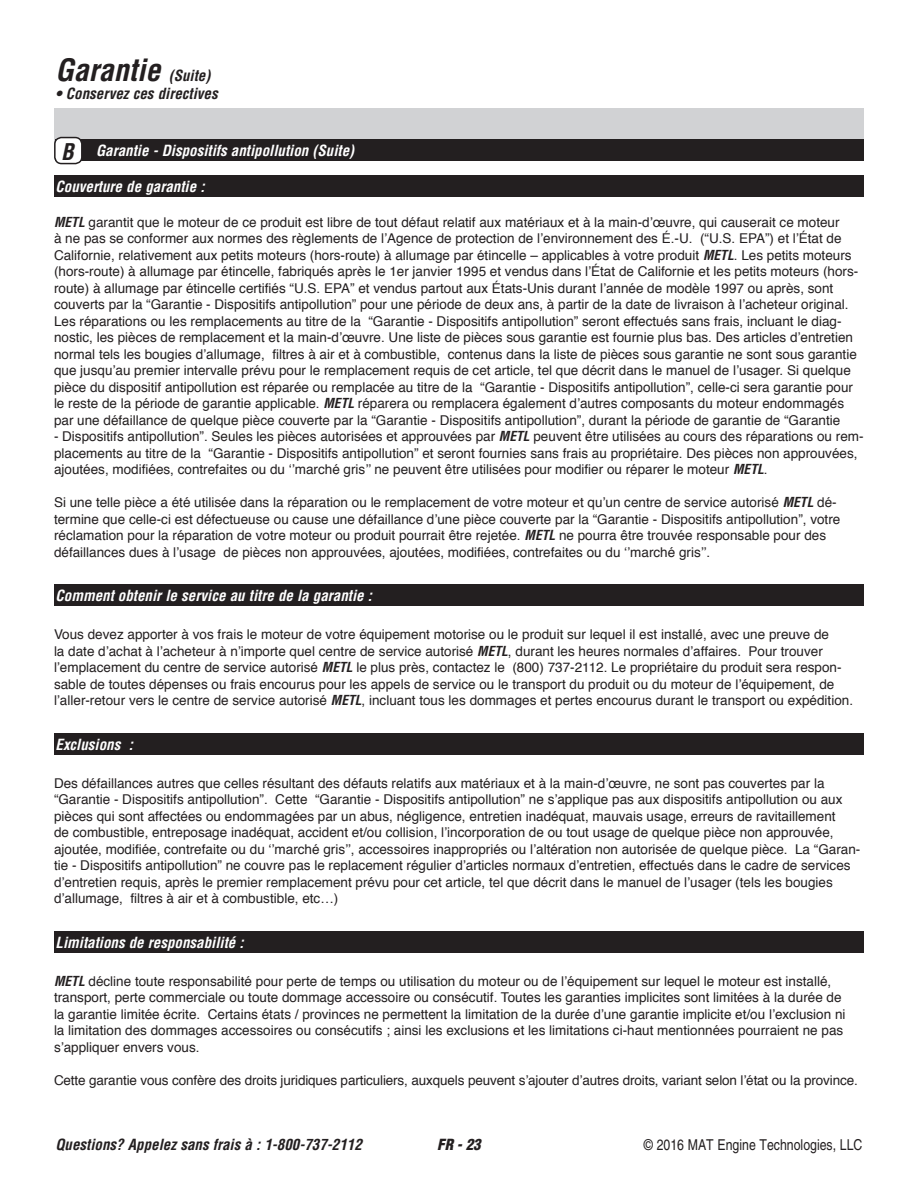
<style>
.page{position:relative;width:918px;height:1188px;background:#fff}
.page>*{position:absolute;margin:0;border:0;box-sizing:border-box;transform-origin:0 0}
.t1{font:italic 700 condensed 30px "Helvetica";color:#231f20}
.t2{font:italic 700 condensed 22.5px "Helvetica";color:#231f20}
.t3{font:italic 700 condensed 15px "Helvetica";color:#fff}
.t4{font:italic 700 condensed 15px "Helvetica";color:#231f20}
.t5{font:condensed 15px "Helvetica";color:#231f20}
.t6{font:italic 900 condensed 15px "Helvetica";color:#231f20}
.t7{font:13.5px/16.5px "Helvetica";color:#231f20}
.s1{font-size:15px}
.s2{font-weight:700;font-style:italic;font-stretch:condensed}
</style>
<div class="page">
<div style="left:54px;top:585px;width:810px;height:21px;background:#231f20"></div>
<div style="left:54px;top:733px;width:810px;height:22px;background:#231f20"></div>
<div style="left:54px;top:931px;width:810px;height:22px;background:#231f20"></div>
<div style="left:54px;top:176px;width:810px;height:21px;background:#231f20"></div>
<div style="left:54px;top:108px;width:810px;height:52px;background:#d1d2d4"></div>
<div style="left:56px;top:139px;width:808px;height:22px;background:#231f20"></div>
<div style="left:55px;top:138px;width:27px;height:26px;background:#fff;border-radius:7px"></div>
<div style="left:54px;top:137px;width:29px;height:27px;border:2px solid #231f20;border-radius:7px"></div>
<p class="t1" style="left:56px;top:51px;width:156px">Garantie <span class="s1">(Suite)</span></p>
<p class="t4" style="left:56px;top:84px;width:164px">• Conservez ces directives</p>
<p class="t2" style="left:61px;top:137px;width:14px">B</p>
<p class="t3" style="left:96px;top:141px;width:260px">Garantie - Dispositifs antipollution (Suite)</p>
<p class="t3" style="left:56px;top:177px;width:151px">Couverture de garantie :</p>
<p class="t7" style="left:54px;top:214px;width:806px"><span class="s2">METL</span> garantit que le moteur de ce produit est libre de tout défaut relatif aux matériaux et à la main-d’œuvre, qui causerait ce moteur<br>à ne pas se conformer aux normes des règlements de l’Agence de protection de l’environnement des É.-U. (“U.S. EPA”) et l’État de Californie, relativement aux petits moteurs (hors-route) à allumage par étincelle – applicables à votre produit <span class="s2">METL</span>. Les petits moteurs (hors-route) à allumage par étincelle, fabriqués après le 1er janvier 1995 et vendus dans l’État de Californie et les petits moteurs (hors&shy;route) à allumage par étincelle certifiés “U.S. EPA” et vendus partout aux États-Unis durant l’année de modèle 1997 ou après, sont couverts par la “Garantie - Dispositifs antipollution” pour une période de deux ans, à partir de la date de livraison à l’acheteur original.</p>
<p class="t7" style="left:54px;top:313px;width:804px">Les réparations ou les remplacements au titre de la “Garantie - Dispositifs antipollution” seront effectués sans frais, incluant le diag&shy;nostic, les pièces de remplacement et la main-d’œuvre. Une liste de pièces sous garantie est fournie plus bas. Des articles d’entretien normal tels les bougies d’allumage, filtres à air et à combustible, contenus dans la liste de pièces sous garantie ne sont sous garantie que jusqu’au premier intervalle prévu pour le remplacement requis de cet article, tel que décrit dans le manuel de l’usager. Si quelque pièce du dispositif antipollution est réparée ou remplacée au titre de la “Garantie - Dispositifs antipollution”, celle-ci sera garantie pour le reste de la période de garantie applicable. <span class="s2">METL</span> réparera ou remplacera également d’autres composants du moteur endommagés par une défaillance de quelque pièce couverte par la “Garantie - Dispositifs antipollution”, durant la période de garantie de “Garantie</p>
<p class="t7" style="left:54px;top:429px;width:811px">- Dispositifs antipollution”. Seules les pièces autorisées et approuvées par <span class="s2">METL</span> peuvent être utilisées au cours des réparations ou rem&shy;placements au titre de la “Garantie - Dispositifs antipollution” et seront fournies sans frais au propriétaire. Des pièces non approuvées, ajoutées, modifiées, contrefaites ou du ‘’marché gris’’ ne peuvent être utilisées pour modifier ou réparer le moteur <span class="s2">METL</span>.</p>
<p class="t7" style="left:54px;top:495px;width:788px">Si une telle pièce a été utilisée dans la réparation ou le remplacement de votre moteur et qu’un centre de service autorisé <span class="s2">METL</span> dé&shy;termine que celle-ci est défectueuse ou cause une défaillance d’une pièce couverte par la “Garantie - Dispositifs antipollution”, votre réclamation pour la réparation de votre moteur ou produit pourrait être rejetée. <span class="s2">METL</span> ne pourra être trouvée responsable pour des défaillances dues à l’usage de pièces non approuvées, ajoutées, modifiées, contrefaites ou du ‘’marché gris’’.</p>
<p class="t3" style="left:56px;top:587px;width:318px">Comment obtenir le service au titre de la garantie :</p>
<p class="t7" style="left:54px;top:627px;width:801px">Vous devez apporter à vos frais le moteur de votre équipement motorise ou le produit sur lequel il est installé, avec une preuve de<br>la date d’achat à l’acheteur à n’importe quel centre de service autorisé <span class="s2">METL</span>, durant les heures normales d’affaires. Pour trouver l’emplacement du centre de service autorisé <span class="s2">METL</span> le plus près, contactez le (800) 737-2112. Le propriétaire du produit sera respon&shy;sable de toutes dépenses ou frais encourus pour les appels de service ou le transport du produit ou du moteur de l’équipement, de l’aller-retour vers le centre de service autorisé <span class="s2">METL</span>, incluant tous les dommages et pertes encourus durant le transport ou expédition.</p>
<p class="t3" style="left:56px;top:735px;width:79px">Exclusions :</p>
<p class="t7" style="left:54px;top:775px;width:808px">Des défaillances autres que celles résultant des défauts relatifs aux matériaux et à la main-d’œuvre, ne sont pas couvertes par la “Garantie - Dispositifs antipollution”. Cette “Garantie - Dispositifs antipollution” ne s’applique pas aux dispositifs antipollution ou aux pièces qui sont affectées ou endommagées par un abus, négligence, entretien inadéquat, mauvais usage, erreurs de ravitaillement<br>de combustible, entreposage inadéquat, accident et/ou collision, l’incorporation de ou tout usage de quelque pièce non approuvée, ajoutée, modifiée, contrefaite ou du ‘’marché gris’’, accessoires inappropriés ou l’altération non autorisée de quelque pièce. La “Garan&shy;tie - Dispositifs antipollution” ne couvre pas le replacement régulier d’articles normaux d’entretien, effectués dans le cadre de services d’entretien requis, après le premier remplacement prévu pour cet article, tel que décrit dans le manuel de l’usager (tels les bougies d’allumage, filtres à air et à combustible, etc…)</p>
<p class="t3" style="left:56px;top:933px;width:190px">Limitations de responsabilité :</p>
<p class="t7" style="left:54px;top:973px;width:793px"><span class="s2">METL</span> décline toute responsabilité pour perte de temps ou utilisation du moteur ou de l’équipement sur lequel le moteur est installé, transport, perte commerciale ou toute dommage accessoire ou consécutif. Toutes les garanties implicites sont limitées à la durée de la garantie limitée écrite. Certains états / provinces ne permettent la limitation de la durée d’une garantie implicite et/ou l’exclusion ni la limitation des dommages accessoires ou consécutifs ; ainsi les exclusions et les limitations ci-haut mentionnées pourraient ne pas s’appliquer envers vous.</p>
<p class="t7" style="left:54px;top:1072px;width:805px">Cette garantie vous confère des droits juridiques particuliers, auxquels peuvent s’ajouter d’autres droits, variant selon l’état ou la province.</p>
<p class="t4" style="left:56px;top:1136px;width:308px">Questions? Appelez sans frais à : 1-800-737-2112</p>
<p class="t6" style="left:437px;top:1135px;width:45px">FR - 23</p>
<p class="t5" style="left:644px;top:1137px;width:220px">© 2016 MAT Engine Technologies, LLC</p>
</div>
